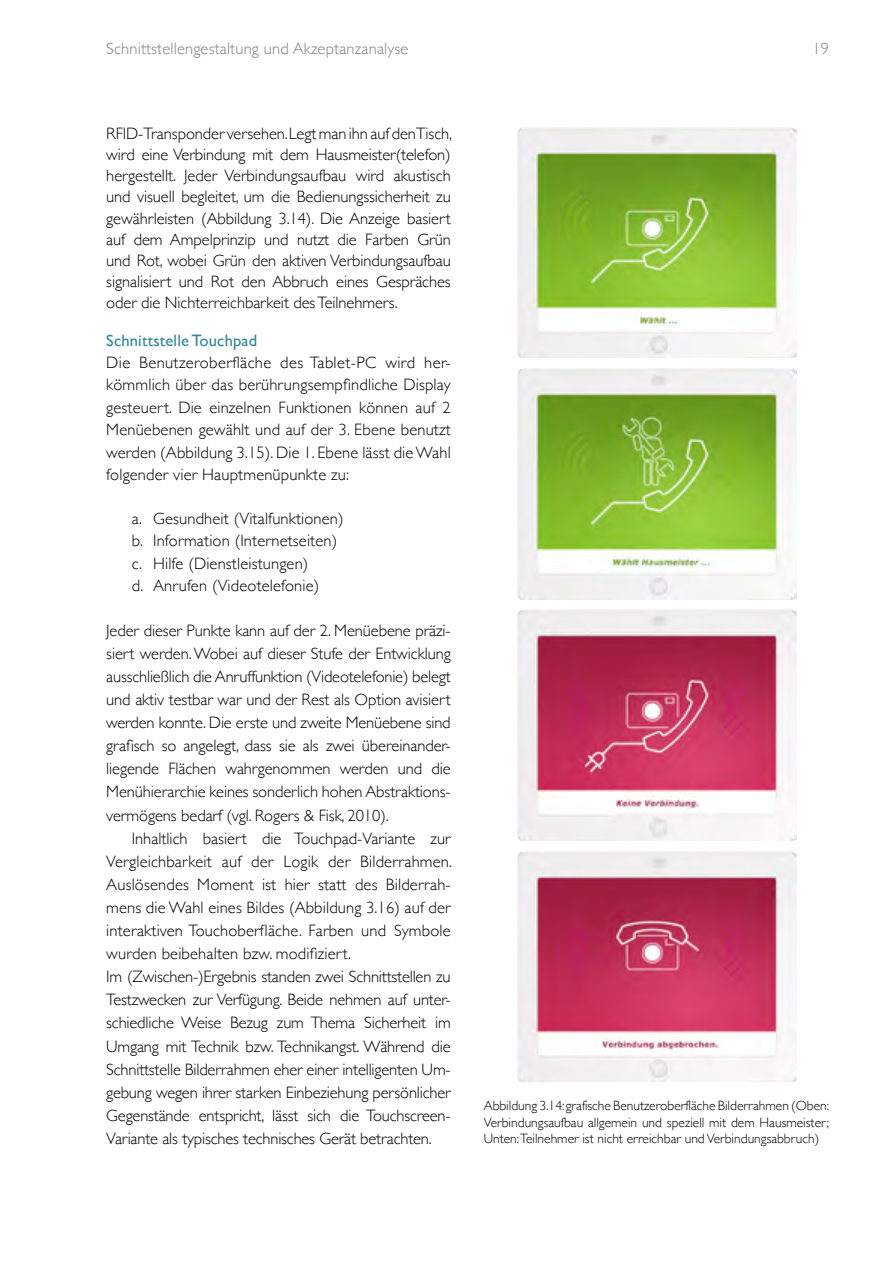
<style>
.page{position:relative;width:893px;height:1263px;background:#fff}
.page>*{position:absolute;margin:0;border:0;box-sizing:border-box;transform-origin:0 0}
.t1{font:300 16.5px/23.1px "Gill Sans";letter-spacing:-.005em;color:#000;text-align:justify}
.t2{font:300 16.5px "Gill Sans";letter-spacing:.01em;color:#808285}
.t3{font:16.5px "Gill Sans";letter-spacing:.01em;color:#30849b}
.t4{font:300 13.5px/16.5px "Gill Sans";color:#000;text-align:justify}
</style>
<div class="page">
<img style="left:518px;top:128px;width:279px;height:230px">
<img style="left:518px;top:369px;width:279px;height:230px">
<img style="left:518px;top:610px;width:279px;height:230px">
<img style="left:518px;top:851px;width:279px;height:230px">
<p class="t2" style="left:106px;top:35px;width:303px">Schnittstellengestaltung und Akzeptanzanalyse</p>
<p class="t2" style="left:812px;top:35px;width:18px">19</p>
<p class="t1" style="left:106px;top:122px;width:347px;line-height:21.1px">RFID-Transponder versehen. Legt man ihn auf den Tisch, wird eine Verbindung mit dem Hausmeister(telefon) hergestellt. Jeder Verbindungsaufbau wird akustisch und visuell begleitet, um die Bedienungssicherheit zu gewährleisten (Abbildung 3.14). Die Anzeige basiert auf dem Ampelprinzip und nutzt die Farben Grün und Rot, wobei Grün den aktiven Verbindungsaufbau signalisiert und Rot den Abbruch eines Gespräches oder die Nichterreichbarkeit des Teilnehmers.</p>
<p class="t3" style="left:106px;top:331px;width:152px">Schnittstelle Touchpad</p>
<p class="t1" style="left:106px;top:350px;width:346px;line-height:22.5px">Die Benutzeroberfläche des Tablet-PC wird her&shy;kömmlich über das berührungsempfindliche Display gesteuert. Die einzelnen Funktionen können auf 2<br>Menüebenen gewählt und auf der 3. Ebene benutzt werden (Abbildung 3.15). Die 1. Ebene lässt die Wahl folgender vier Hauptmenüpunkte zu:</p>
<p class="t1" style="left:132px;top:506px;width:213px;line-height:22.5px;text-align:left">a. Gesundheit (Vitalfunktionen) b. Information (I nternetseiten) c. H ilfe (Dienstleistungen)<br>d. Anrufen (Videotelefonie)</p>
<p class="t1" style="left:106px;top:618px;width:346px">Jeder dieser Punkte kann auf der 2. Menüebene präzi&shy;siert werden. Wobei auf dieser Stufe der Entwicklung ausschließlich die Anruffunktion (Videotelefonie) belegt und aktiv testbar war und der Rest als Option avisiert werden konnte. Die erste und zweite Menüebene sind grafisch so angelegt, dass sie als zwei übereinander&shy;liegende Flächen wahrgenommen werden und die Menühierarchie keines sonderlich hohen Abstraktions&shy;vermögens bedarf (vgl. Rogers &amp; Fisk, 2010).</p>
<p class="t1" style="left:106px;top:826px;width:347px;text-align:left;text-indent:26px">I nhaltlich basiert die Touchpad-Variante zur Vergleichbarkeit auf der Logik der Bilderrahmen.<br>Auslösendes Moment ist hier statt des Bilderrah&shy;mens die Wahl eines Bildes (Abbildung 3.16) auf der interaktiven Touchoberfläche. Farben und Symbole wurden beibehalten bzw. modifiziert.<br>I m (Zwischen-)Ergebnis standen zwei Schnittstellen zu Testzwecken zur Verfügung. Beide nehmen auf unter&shy;schiedliche Weise Bezug zum Thema Sicherheit im Umgang mit Technik bzw. Technikangst. Während die Schnittstelle Bilderrahmen eher einer intelligenten Um&shy;gebung wegen ihrer starken Einbeziehung persönlicher Gegenstände entspricht, lässt sich die Touchscreen-Variante als typisches technisches Gerät betrachten.</p>
<p class="t4" style="left:484px;top:1097px;width:347px">Abbildung 3.14: grafische Benutzeroberfläche Bilderrahmen (Oben:<br>Verbindungsaufbau allgemein und speziell mit dem Hausmeister; Unten:Teilnehmer ist nicht erreichbar und Verbindungsabbruch)</p>
</div>
